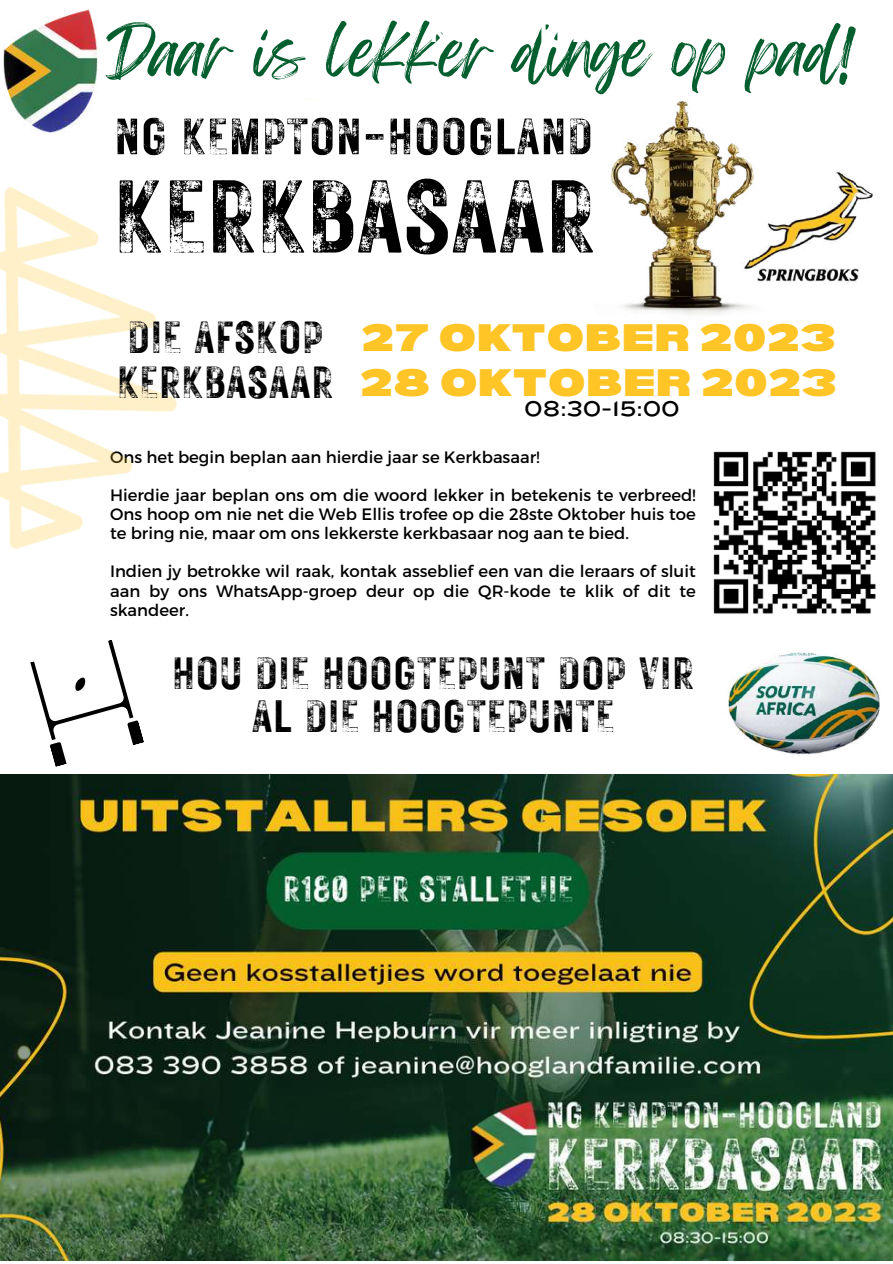
<style>
.page{position:relative;width:893px;height:1264px;background:#fff}
.page>*{position:absolute;margin:0;border:0;box-sizing:border-box;transform-origin:0 0}
.t1{font:103.35px "Rustic Printed Stamp";letter-spacing:-.015em;color:#000}
.t2{font:58.2px "Feeling Passionate";color:#045e2e}
.t3{font:50.85px "Rustic Printed Stamp";color:#000}
.t4{font:45.15px/43.5px "Rustic Printed Stamp";color:#000;text-align:center}
.t5{font:45px "Rustic Printed Stamp";color:#000}
.t6{font:900 expanded 37.5px "Bernoru";color:#ffc426}
.t7{font:22.05px "Knockout 34";color:#000}
.t8{font:16.5px/19px "Montserrat";color:#000;text-align:justify}
.s1{font-family:"Rustic Printed Stamp";font-weight:400;font-stretch:normal;font-size:45px;color:#000}
</style>
<div class="page">
<img style="left:3px;top:10px;width:95px;height:89px">
<img style="left:0;top:774px;width:892px;height:486px">
<img style="left:713px;top:451px;width:163px;height:161px">
<img style="left:0;top:99px;width:322px;height:450px">
<img style="left:611px;top:101px;width:142px;height:214px">
<img style="left:741px;top:169px;width:132px;height:114px">
<img style="left:713px;top:612px;width:179px;height:181px">
<svg style="left:30px;top:640px;width:114px;height:127px"></svg>
<h2 class="t2" style="left:105px;top:5px;width:750px">Daar is lekker dinge op pad!</h2>
<h3 class="t3" style="left:114px;top:102px;width:481px">NG KEMPTON-HOOGLAND</h3>
<h1 class="t1" style="left:112px;top:147px;width:485px">KERKBASAAR</h1>
<h3 class="t6" style="left:127px;top:316px;width:710px"><span class="s1">DIE AFSKOP</span> 27 OKTOBER 2023</h3>
<h3 class="t5" style="left:117px;top:352px;width:218px">KERKBASAAR</h3>
<h3 class="t6" style="left:360px;top:361px;width:479px">28 OKTOBER 2023</h3>
<h3 class="t7" style="left:524px;top:394px;width:157px">08:30-15:00</h3>
<p class="t8" style="left:110px;top:446px;width:431px">Ons het begin beplan aan hierdie jaar se Kerkbasaar!</p>
<p class="t8" style="left:110px;top:484px;width:587px">Hierdie jaar beplan ons om die woord lekker in betekenis te verbreed!<br>Ons hoop om nie net die Web Ellis trofee op die 28ste Oktober huis toe te bring nie, maar om ons lekkerste kerkbasaar nog aan te bied.</p>
<p class="t8" style="left:110px;top:561px;width:587px">Indien jy betrokke wil raak, kontak asseblief een van die leraars of sluit aan by ons WhatsApp-groep deur op die QR-kode te klik of dit te skandeer.</p>
<h3 class="t4" style="left:172px;top:650px;width:524px">HOU DIE HOOGTEPUNT DOP VIR<br>AL DIE HOOGTEPUNTE</h3>
</div>
